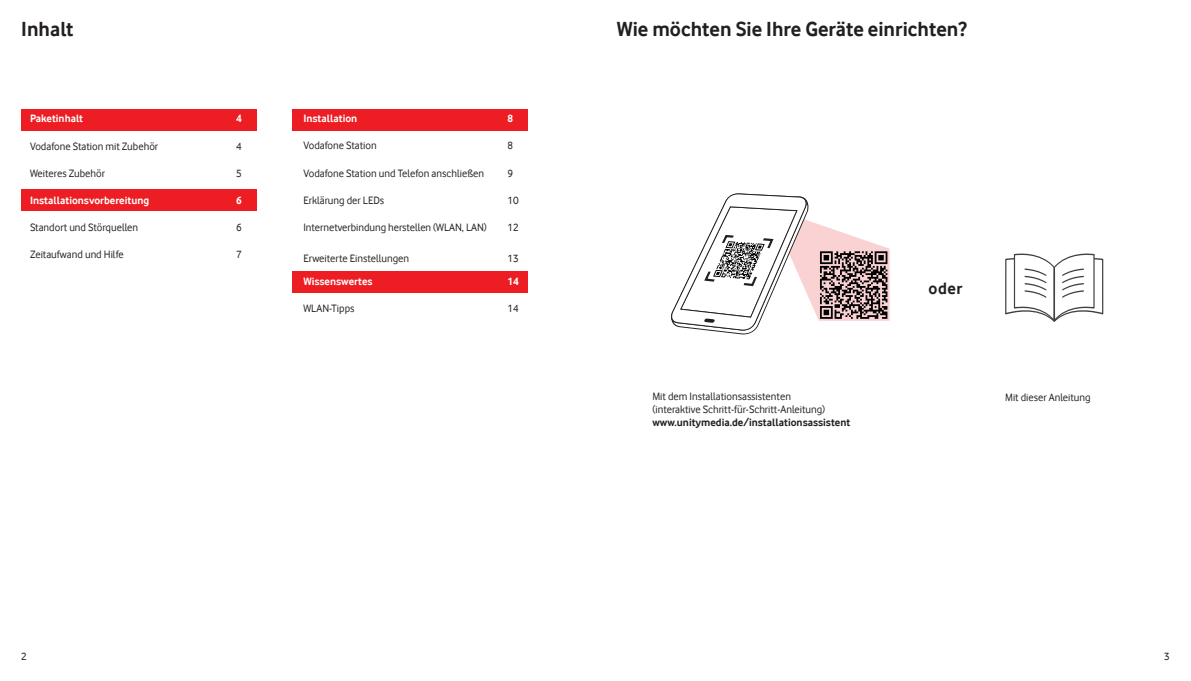
<style>
.page{position:relative;width:1191px;height:681px;background:#fff}
.page>*{position:absolute;margin:0;border:0;box-sizing:border-box;transform-origin:0 0}
.t1{font:700 21px "Vodafone Rg";color:#231f20}
.t2{font:700 17px "Vodafone Rg";color:#231f20}
.t3{font:11px/13px "Vodafone Rg";color:#231f20}
.t4{font:700 11px "Vodafone Rg";color:#fff}
.t5{font:700 11px "Vodafone Rg";color:#231f20}
</style>
<div class="page">
<div style="left:21px;top:109px;width:235px;height:21px;background:#ed1d24"></div>
<div style="left:21px;top:189px;width:235px;height:21px;background:#ed1d24"></div>
<div style="left:292px;top:271px;width:235px;height:22px;background:#ed1d24"></div>
<div style="left:292px;top:109px;width:235px;height:21px;background:#ed1d24"></div>
<svg style="left:1005px;top:253px;width:99px;height:69px"></svg>
<svg style="left:671px;top:193px;width:218px;height:142px"></svg>
<h1 class="t1" style="left:21px;top:17px;width:54px">Inhalt</h1>
<h1 class="t1" style="left:617px;top:17px;width:352px">Wie möchten Sie Ihre Geräte einrichten?</h1>
<p class="t4" style="left:30px;top:112px;width:54px">Paketinhalt</p>
<p class="t4" style="left:236px;top:112px;width:7px">4</p>
<p class="t3" style="left:30px;top:139px;width:130px">Vodafone Station mit Zubehör</p>
<p class="t3" style="left:236px;top:139px;width:7px">4</p>
<p class="t3" style="left:30px;top:166px;width:76px">Weiteres Zubehör</p>
<p class="t3" style="left:236px;top:166px;width:7px">5</p>
<p class="t4" style="left:30px;top:194px;width:121px">Installationsvorbereitung</p>
<p class="t4" style="left:236px;top:194px;width:7px">6</p>
<p class="t3" style="left:30px;top:221px;width:110px">Standort und Störquellen</p>
<p class="t3" style="left:236px;top:221px;width:7px">6</p>
<p class="t3" style="left:30px;top:248px;width:95px">Zeitaufwand und Hilfe</p>
<p class="t3" style="left:236px;top:248px;width:7px">7</p>
<p class="t4" style="left:303px;top:112px;width:55px">Installation</p>
<p class="t4" style="left:507px;top:112px;width:7px">8</p>
<p class="t3" style="left:303px;top:139px;width:75px">Vodafone Station</p>
<p class="t3" style="left:507px;top:139px;width:7px">8</p>
<p class="t3" style="left:303px;top:166px;width:182px">Vodafone Station und Telefon anschließen</p>
<p class="t3" style="left:507px;top:166px;width:7px">9</p>
<p class="t3" style="left:303px;top:193px;width:82px">Erklärung der LEDs</p>
<p class="t3" style="left:507px;top:193px;width:13px">10</p>
<p class="t3" style="left:303px;top:221px;width:185px">Internetverbindung herstellen (WLAN, LAN)</p>
<p class="t3" style="left:507px;top:221px;width:13px">12</p>
<p class="t3" style="left:303px;top:252px;width:107px">Erweiterte Einstellungen</p>
<p class="t3" style="left:507px;top:252px;width:13px">13</p>
<p class="t4" style="left:303px;top:275px;width:71px">Wissenswertes</p>
<p class="t4" style="left:507px;top:275px;width:13px">14</p>
<p class="t3" style="left:303px;top:302px;width:53px">WLAN-Tipps</p>
<p class="t3" style="left:507px;top:302px;width:13px">14</p>
<p class="t3" style="left:652px;top:390px;width:174px">Mit dem Installationsassistenten (interaktive Schritt-für-Schritt-Anleitung)</p>
<p class="t5" style="left:652px;top:416px;width:199px">www.unitymedia.de/installationsassistent</p>
<h2 class="t2" style="left:928px;top:278px;width:35px">oder</h2>
<p class="t3" style="left:1005px;top:390px;width:87px">Mit dieser Anleitung</p>
<p class="t3" style="left:21px;top:649px;width:7px">2</p>
<p class="t3" style="left:1164px;top:649px;width:7px">3</p>
</div>
